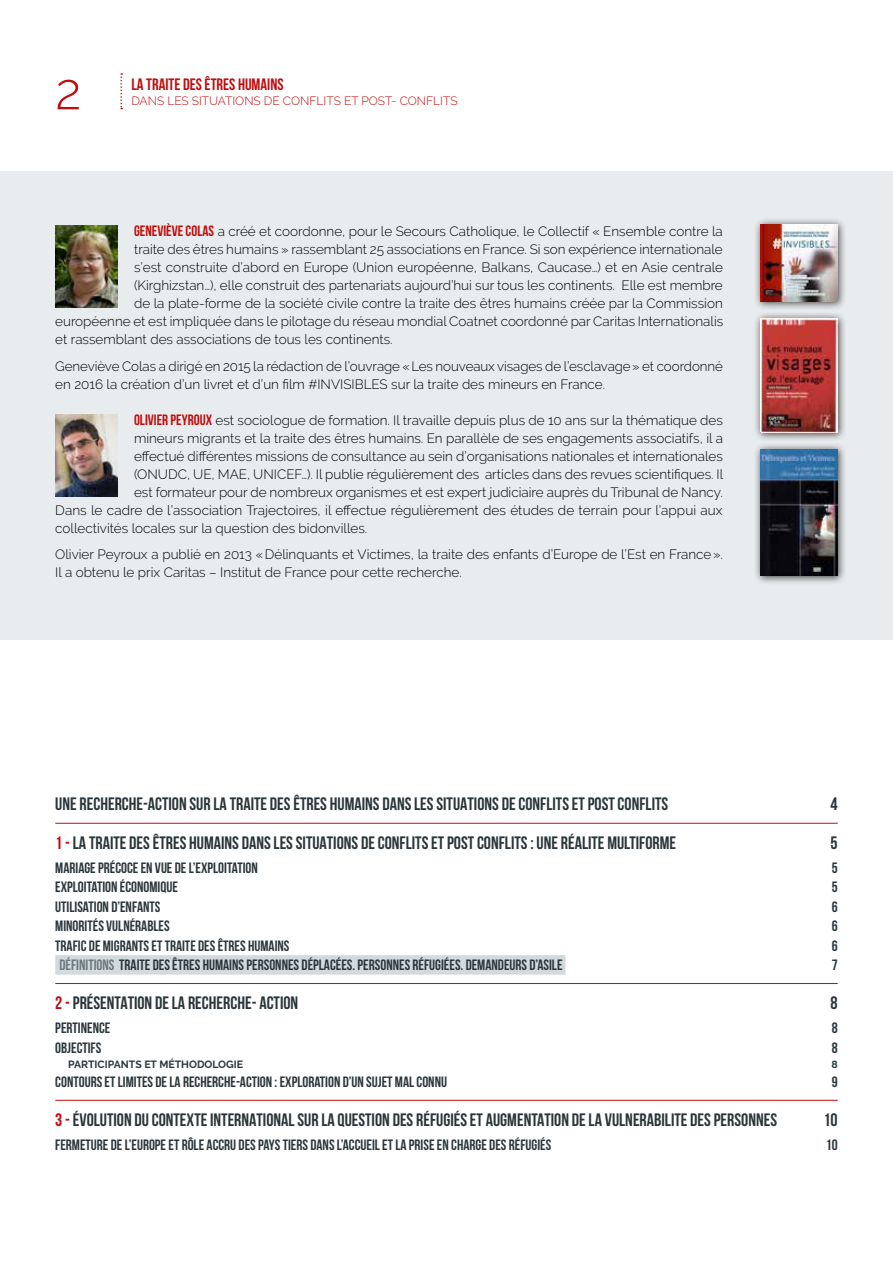
<style>
.page{position:relative;width:893px;height:1263px;background:#fff}
.page>*{position:absolute;margin:0;border:0;box-sizing:border-box;transform-origin:0 0}
.t1{font:300 51px "Raleway";color:#c00d0e}
.t2{font:700 18px "Bebas Neue";color:#2a363b}
.t3{font:700 16.5px "Bebas Neue";color:#c00d0e}
.t4{font:700 15px "Bebas Neue";color:#2a363b}
.t5{font:300 13.5px/18px "Raleway";color:#000}
.t6{font:300 12px "Raleway";color:#c00d0e}
.t7{font:700 10.5px "Raleway";color:#2a363b}
.s1{font-family:"Bebas Neue";font-weight:700;font-size:15px;color:#c00d0e}
.s2{color:#c00d0e}
.s3{color:#6a777e}
</style>
<div class="page">
<svg style="left:120px;top:73px;width:2px;height:36px"></svg>
<hr style="left:55px;top:823px;width:783px;height:1px;background:#c00d0e">
<div style="left:55px;top:955px;width:511px;height:20px;background:#d3dadd"></div>
<hr style="left:55px;top:983px;width:783px;height:1px;background:#c00d0e">
<hr style="left:55px;top:1100px;width:783px;height:1px;background:#c00d0e">
<div style="left:0;top:171px;width:893px;height:468px;background:#e9ecee"></div>
<img style="left:55px;top:226px;width:62px;height:81px">
<img style="left:55px;top:415px;width:62px;height:81px">
<div style="left:753px;top:217px;width:94px;height:94px;background:#000;opacity:.75"></div>
<img style="left:761px;top:225px;width:77px;height:77px">
<div style="left:753px;top:311px;width:94px;height:131px;background:#000;opacity:.75"></div>
<img style="left:761px;top:318px;width:77px;height:114px">
<div style="left:753px;top:442px;width:94px;height:143px;background:#000;opacity:.75"></div>
<img style="left:761px;top:449px;width:77px;height:127px">
<h1 class="t1" style="left:55px;top:62px;width:27px">2</h1>
<p class="t3" style="left:131px;top:75px;width:154px">LA TRAITE DES ÊTRES HUMAINS</p>
<p class="t6" style="left:131px;top:93px;width:328px">DANS LES SITUATIONS DE CONFLITS ET POST- CONFLITS</p>
<p class="t5" style="left:134px;top:223px;width:590px"><span class="s1">GENEVIÈVE COLAS</span> a créé et coordonne, pour le Secours Catholique, le Collectif « Ensemble contre la</p>
<p class="t5" style="left:134px;top:241px;width:590px">traite des êtres humains » rassemblant 25 associations en France. Si son expérience internationale</p>
<p class="t5" style="left:134px;top:259px;width:591px">s’est construite d’abord en Europe (Union européenne, Balkans, Caucase…) et en Asie centrale</p>
<p class="t5" style="left:134px;top:277px;width:590px">(Kirghizstan…), elle construit des partenariats aujourd’hui sur tous les continents. Elle est membre</p>
<p class="t5" style="left:134px;top:295px;width:590px">de la plate-forme de la société civile contre la traite des êtres humains créée par la Commission</p>
<p class="t5" style="left:55px;top:313px;width:669px">européenne et est impliquée dans le pilotage du réseau mondial Coatnet coordonné par Caritas Internationalis</p>
<p class="t5" style="left:55px;top:331px;width:339px">et rassemblant des associations de tous les continents.</p>
<p class="t5" style="left:55px;top:357px;width:669px">Geneviève Colas a dirigé en 2015 la rédaction de l’ouvrage «Les nouveaux visages de l’esclavage» et coordonné en 2016 la création d’un livret et d’un film #INVISIBLES sur la traite des mineurs en France.</p>
<p class="t5" style="left:134px;top:411px;width:590px"><span class="s1">OLIVIER PEYROUX</span> est sociologue de formation. Il travaille depuis plus de 10 ans sur la thématique des</p>
<p class="t5" style="left:134px;top:429px;width:590px">mineurs migrants et la traite des êtres humains. En parallèle de ses engagements associatifs, il a</p>
<p class="t5" style="left:134px;top:447px;width:590px">effectué différentes missions de consultance au sein d’organisations nationales et internationales</p>
<p class="t5" style="left:134px;top:465px;width:591px">(ONUDC, UE, MAE, UNICEF…). Il publie régulièrement des articles dans des revues scientifiques. Il</p>
<p class="t5" style="left:134px;top:483px;width:590px">est formateur pour de nombreux organismes et est expert judiciaire auprès du Tribunal de Nancy.</p>
<p class="t5" style="left:55px;top:501px;width:669px">Dans le cadre de l’association Trajectoires, il effectue régulièrement des études de terrain pour l’appui aux</p>
<p class="t5" style="left:55px;top:519px;width:313px">collectivités locales sur la question des bidonvilles.</p>
<p class="t5" style="left:55px;top:546px;width:669px">Olivier Peyroux a publié en 2013 «Délinquants et Victimes, la traite des enfants d’Europe de l’Est en France».<br>Il a obtenu le prix Caritas – Institut de France pour cette recherche.</p>
<h2 class="t2" style="left:55px;top:794px;width:614px">UNE RECHERCHE-ACTION SUR LA TRAITE DES ÊTRES HUMAINS DANS LES SITUATIONS DE CONFLITS ET POST CONFLITS</h2>
<h2 class="t2" style="left:831px;top:794px;width:9px">4</h2>
<h2 class="t2" style="left:55px;top:833px;width:622px"><span class="s2">1 -</span> LA TRAITE DES ÊTRES HUMAINS DANS LES SITUATIONS DE CONFLITS ET POST CONFLITS : UNE RÉALITE MULTIFORME</h2>
<h2 class="t2" style="left:831px;top:833px;width:9px">5</h2>
<p class="t4" style="left:55px;top:859px;width:204px">MARIAGE PRÉCOCE EN VUE DE L’EXPLOITATION</p>
<p class="t4" style="left:832px;top:859px;width:7px">5</p>
<p class="t4" style="left:55px;top:879px;width:124px">EXPLOITATION ÉCONOMIQUE</p>
<p class="t4" style="left:832px;top:879px;width:7px">5</p>
<p class="t4" style="left:55px;top:898px;width:107px">UTILISATION D’ENFANTS</p>
<p class="t4" style="left:832px;top:898px;width:7px">6</p>
<p class="t4" style="left:55px;top:918px;width:116px">MINORITÉS VULNÉRABLES</p>
<p class="t4" style="left:832px;top:918px;width:7px">6</p>
<p class="t4" style="left:55px;top:937px;width:236px">TRAFIC DE MIGRANTS ET TRAITE DES ÊTRES HUMAINS</p>
<p class="t4" style="left:832px;top:937px;width:7px">6</p>
<p class="t4" style="left:60px;top:957px;width:504px"><span class="s3">DÉFINITIONS</span> TRAITE DES ÊTRES HUMAINS PERSONNES DÉPLACÉES. PERSONNES RÉFUGIÉES. DEMANDEURS D’ASILE</p>
<p class="t4" style="left:832px;top:957px;width:7px">7</p>
<h2 class="t2" style="left:55px;top:993px;width:244px"><span class="s2">2 -</span> PRÉSENTATION DE LA RECHERCHE- ACTION</h2>
<h2 class="t2" style="left:831px;top:993px;width:9px">8</h2>
<p class="t4" style="left:55px;top:1020px;width:57px">PERTINENCE</p>
<p class="t4" style="left:832px;top:1020px;width:7px">8</p>
<p class="t4" style="left:55px;top:1039px;width:48px">OBJECTIFS</p>
<p class="t4" style="left:832px;top:1039px;width:7px">8</p>
<p class="t7" style="left:68px;top:1058px;width:176px">PARTICIPANTS ET MÉTHODOLOGIE</p>
<p class="t7" style="left:831px;top:1058px;width:8px">8</p>
<p class="t4" style="left:55px;top:1074px;width:393px">CONTOURS ET LIMITES DE LA RECHERCHE-ACTION : EXPLORATION D’UN SUJET MAL CONNU</p>
<p class="t4" style="left:832px;top:1074px;width:7px">9</p>
<h2 class="t2" style="left:55px;top:1110px;width:723px"><span class="s2">3 -</span> ÉVOLUTION DU CONTEXTE INTERNATIONAL SUR LA QUESTION DES RÉFUGIÉS ET AUGMENTATION DE LA VULNERABILITE DES PERSONNES</h2>
<h2 class="t2" style="left:823px;top:1110px;width:16px">10</h2>
<p class="t4" style="left:55px;top:1136px;width:498px">FERMETURE DE L’EUROPE ET RÔLE ACCRU DES PAYS TIERS DANS L’ACCUEIL ET LA PRISE EN CHARGE DES RÉFUGIÉS</p>
<p class="t4" style="left:826px;top:1136px;width:13px">10</p>
</div>
